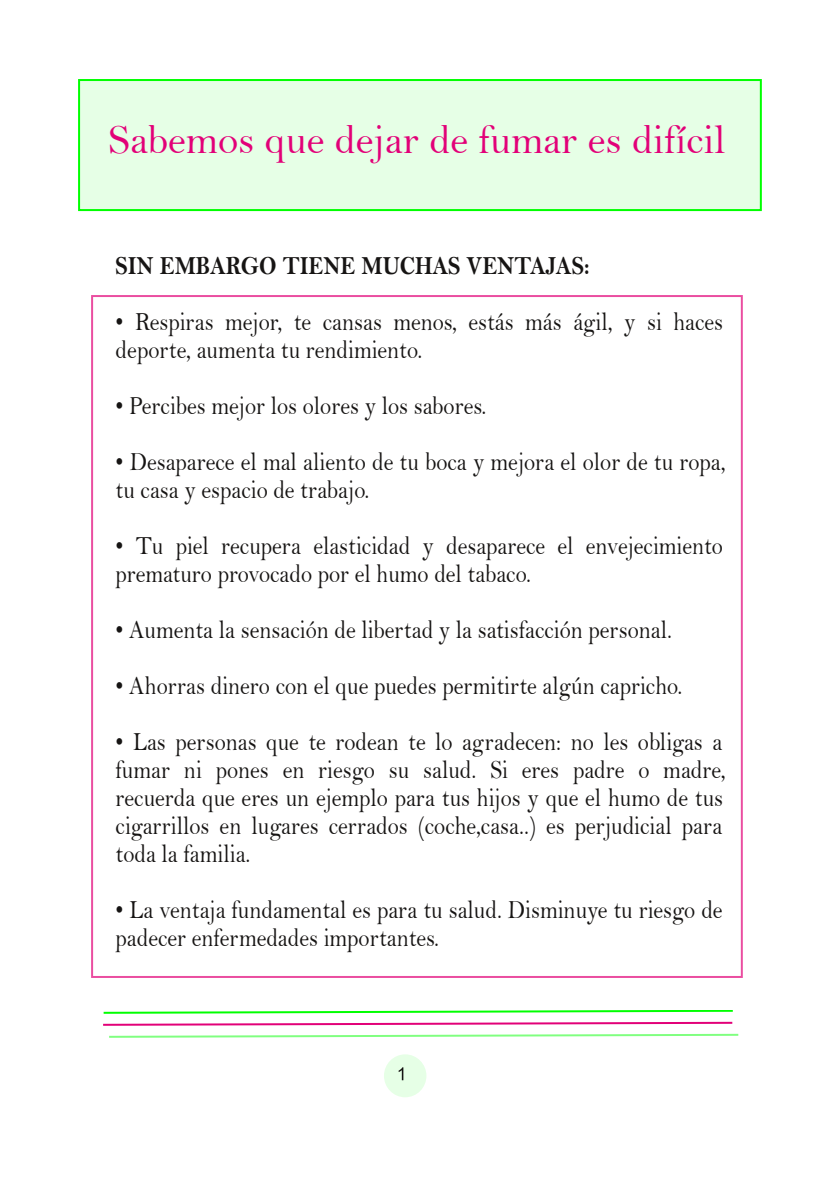
<style>
.page{position:relative;width:840px;height:1191px;background:#fff}
.page>*{position:absolute;margin:0;border:0;box-sizing:border-box;transform-origin:0 0}
.t1{font:41.6px "Bell";color:#e20078}
.t2{font:26.2px/28px "Bell";color:#161413;scale:.86 1}
.t3{font:26.2px "Bell MT Bold";color:#161413;scale:.86 1}
</style>
<div class="page">
<div style="left:79px;top:80px;width:681px;height:130px;background:#e6ffe6"></div>
<div style="left:78px;top:79px;width:683px;height:132px;border:2px solid #0f0"></div>
<div style="left:384px;top:1054px;width:42px;height:43px;background:#e6ffe6;border-radius:50%"></div>
<svg style="left:103px;top:1021px;width:630px;height:5px"></svg>
<svg style="left:103px;top:1010px;width:630px;height:4px"></svg>
<svg style="left:109px;top:1033px;width:629px;height:5px"></svg>
<h1 class="t1" style="left:108px;top:118px;width:618px">Sabemos que dejar de fumar es difícil</h1>
<p class="t3" style="left:116px;top:251px;width:552px">SIN EMBARGO TIENE MUCHAS VENTAJAS:</p>
<p class="t2" style="left:116px;top:308px;width:707px">• Respiras mejor, te cansas menos, estás más ágil, y si haces deporte, aumenta tu rendimiento.</p>
<p class="t2" style="left:116px;top:392px;width:432px">• Percibes mejor los olores y los sabores.</p>
<p class="t2" style="left:116px;top:448px;width:710px">• Desaparece el mal aliento de tu boca y mejora el olor de tu ropa, tu casa y espacio de trabajo.</p>
<p class="t2" style="left:116px;top:532px;width:707px">• Tu piel recupera elasticidad y desaparece el envejecimiento prematuro provocado por el humo del tabaco.</p>
<p class="t2" style="left:116px;top:616px;width:648px">• Aumenta la sensación de libertad y la satisfacción personal.</p>
<p class="t2" style="left:116px;top:672px;width:660px">• Ahorras dinero con el que puedes permitirte algún capricho.</p>
<p class="t2" style="left:116px;top:728px;width:710px">• Las personas que te rodean te lo agradecen: no les obligas a fumar ni pones en riesgo su salud. Si eres padre o madre, recuerda que eres un ejemplo para tus hijos y que el humo de tus cigarrillos en lugares cerrados (coche,casa..) es perjudicial para toda la familia.</p>
<p class="t2" style="left:116px;top:896px;width:706px">• La ventaja fundamental es para tu salud. Disminuye tu riesgo de padecer enfermedades importantes.</p>
</div>
